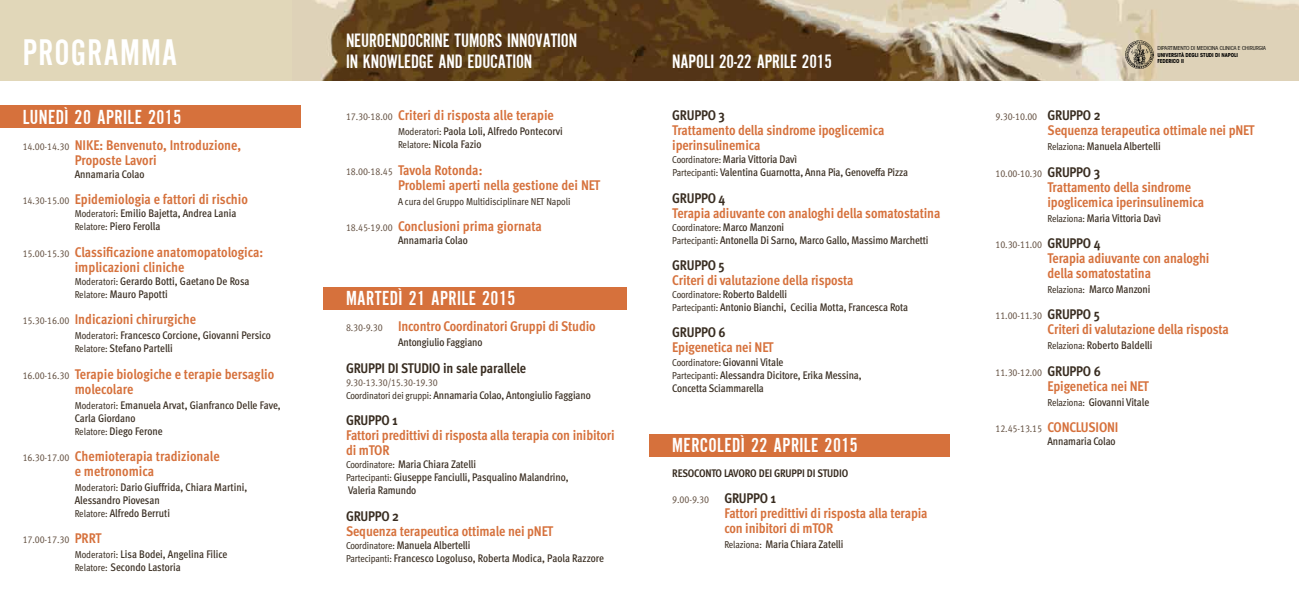
<style>
.page{position:relative;width:1299px;height:596px;background:#fff}
.page>*{position:absolute;margin:0;border:0;box-sizing:border-box;transform-origin:0 0}
.t1{font:38.2px "Alternate Gothic EF No Two";color:#fff}
.t2{font:21px "Alternate Gothic EF No Two";letter-spacing:.02em;color:#fff}
.t3{font:20px/21px "Alternate Gothic EF No Two";letter-spacing:-.005em;color:#fff}
.t4{font:700 14px/15px "Meta Cond";letter-spacing:-.01em;color:#d6713c}
.t5{font:700 14px "Meta Cond";letter-spacing:-.02em;color:#382c20}
.t6{font:500 11px/13px "Meta Cond";letter-spacing:-.01em;color:#382c20}
.t7{font:11px "Meta Cond Bold LF";letter-spacing:-.01em;color:#382c20}
.t8{font:10px "Meta Cond Book LF";letter-spacing:-.01em;color:#685547}
.t9{font:10px "Meta Cond Book LF";color:#382c20}
.t10{font:condensed 5.5px "Avant Garde";letter-spacing:-.01em;color:#000}
.t11{font:700 condensed 5.5px/6.3px "Avant Garde";letter-spacing:-.01em;color:#000}
.s1{font-family:"Meta Cond Book LF";font-weight:400;font-size:10px;color:#685547}
.s2{font-family:"Meta Cond Book LF";font-weight:400;font-size:10px}
.s3{font-family:"Meta Cond";font-weight:700;font-size:14px;color:#d6713c}
.s4{font-family:"Meta Cond";font-weight:500;font-size:11px}
.s5{font-family:"Meta Cond";font-weight:700;font-size:14px;color:#382c20}
</style>
<div class="page">
<div style="left:0;top:0;width:1298px;height:81px;background:#e1d7b9"></div>
<img style="left:315px;top:0;width:983px;height:81px">
<div style="left:323px;top:286px;width:303px;height:23px;background:#d6713c"></div>
<div style="left:649px;top:434px;width:301px;height:22px;background:#d6713c"></div>
<div style="left:0;top:105px;width:300px;height:23px;background:#d6713c"></div>
<img style="left:1125px;top:41px;width:28px;height:27px">
<h1 class="t1" style="left:23px;top:33px;width:18px">PROGRAMMA</h1>
<h2 class="t2" style="left:23px;top:106px;width:160px">LUNEDÌ 20 APRILE 2015</h2>
<p class="t4" style="left:75px;top:137px;width:168px;text-indent:-52px"><span class="s1">14.00-14.30</span> NIKE: Benvenuto, Introduzione,<br>Proposte Lavori</p>
<p class="t6" style="left:75px;top:167px;width:71px">Annamaria Colao</p>
<p class="t4" style="left:23px;top:192px;width:227px"><span class="s1">14.30-15.00</span> Epidemiologia e fattori di rischio</p>
<p class="t6" style="left:75px;top:207px;width:163px"><span class="s2">Moderatori:</span> Emilio Bajetta, Andrea Lania<br><span class="s2">Relatore:</span> Piero Ferolla</p>
<p class="t4" style="left:75px;top:244px;width:190px;text-indent:-52px"><span class="s1">15.00-15.30</span> Classificazione anatomopatologica: implicazioni cliniche</p>
<p class="t6" style="left:75px;top:274px;width:176px"><span class="s2">Moderatori:</span> Gerardo Botti, Gaetano De Rosa<br><span class="s2">Relatore:</span> Mauro Papotti</p>
<p class="t4" style="left:23px;top:311px;width:175px"><span class="s1">15.30-16.00</span> Indicazioni chirurgiche</p>
<p class="t6" style="left:75px;top:328px;width:198px"><span class="s2">Moderatori:</span> Francesco Corcione, Giovanni Persico<br><span class="s2">Relatore:</span> Stefano Partelli</p>
<p class="t4" style="left:75px;top:366px;width:201px;text-indent:-52px"><span class="s1">16.00-16.30</span> Terapie biologiche e terapie bersaglio molecolare</p>
<p class="t6" style="left:75px;top:398px;width:207px"><span class="s2">Moderatori:</span> Emanuela Arvat, Gianfranco Delle Fave,<br>Carla Giordano<br><span class="s2">Relatore:</span> Diego Ferone</p>
<p class="t4" style="left:75px;top:448px;width:146px;text-indent:-52px"><span class="s1">16.30-17.00</span> Chemioterapia tradizionale e metronomica</p>
<p class="t6" style="left:75px;top:480px;width:174px"><span class="s2">Moderatori:</span> Dario Giuffrida, Chiara Martini,<br>Alessandro Piovesan<br><span class="s2">Relatore:</span> Alfredo Berruti</p>
<p class="t8" style="left:23px;top:534px;width:80px">17.00-17.30 <span class="s3">PRRT</span></p>
<p class="t6" style="left:75px;top:547px;width:154px"><span class="s2">Moderatori:</span> Lisa Bodei, Angelina Filice<br><span class="s2">Relatore:</span> Secondo Lastoria</p>
<h3 class="t3" style="left:346px;top:31px;width:231px">NEUROENDOCRINE TUMORS INNOVATION<br>IN KNOWLEDGE AND EDUCATION</h3>
<p class="t4" style="left:346px;top:108px;width:209px"><span class="s1">17.30-18.00</span> Criteri di risposta alle terapie</p>
<p class="t6" style="left:398px;top:125px;width:166px"><span class="s2">Moderatori:</span> Paola Loli, Alfredo Pontecorvi<br><span class="s2">Relatore:</span> Nicola Fazio</p>
<p class="t4" style="left:398px;top:162px;width:204px;text-indent:-52px"><span class="s1">18.00-18.45</span> Tavola Rotonda:<br>Problemi aperti nella gestione dei NET</p>
<p class="t9" style="left:398px;top:195px;width:174px">A cura del Gruppo Multidisciplinare NET Napoli</p>
<p class="t4" style="left:346px;top:218px;width:197px"><span class="s1">18.45-19.00</span> Conclusioni prima giornata</p>
<p class="t6" style="left:398px;top:233px;width:71px">Annamaria Colao</p>
<h2 class="t2" style="left:346px;top:287px;width:171px">MARTEDÌ 21 APRILE 2015</h2>
<p class="t4" style="left:346px;top:318px;width:251px"><span class="s1">8.30-9.30</span> Incontro Coordinatori Gruppi di Studio</p>
<p class="t6" style="left:398px;top:336px;width:86px">Antongiulio Faggiano</p>
<p class="t5" style="left:346px;top:359px;width:182px">GRUPPI DI STUDIO in sale parallele</p>
<p class="t8" style="left:346px;top:376px;width:93px">9.30-13.30/15.30-19.30</p>
<p class="t6" style="left:346px;top:388px;width:246px"><span class="s2">Coordinatori dei gruppi:</span> Annamaria Colao, Antongiulio Faggiano</p>
<p class="t5" style="left:346px;top:412px;width:54px">GRUPPO 1</p>
<p class="t4" style="left:346px;top:427px;width:270px">Fattori predittivi di risposta alla terapia con inibitori di mTOR</p>
<p class="t6" style="left:346px;top:457px;width:224px"><span class="s2">Coordinatore:</span> Maria Chiara Zatelli<br><span class="s2">Partecipanti:</span> Giuseppe Fanciulli, Pasqualino Malandrino,<br>Valeria Ramundo</p>
<p class="t5" style="left:346px;top:507px;width:55px">GRUPPO 2</p>
<p class="t4" style="left:346px;top:522px;width:208px">Sequenza terapeutica ottimale nei pNET</p>
<p class="t6" style="left:346px;top:538px;width:259px"><span class="s2">Coordinatore:</span> Manuela Albertelli<br><span class="s2">Partecipanti:</span> Francesco Logoluso, Roberta Modica, Paola Razzore</p>
<h3 class="t3" style="left:672px;top:52px;width:16px">NAPOLI</h3>
<h3 class="t3" style="left:719px;top:52px;width:46px">20-22 APRILE</h3>
<h3 class="t3" style="left:801px;top:52px;width:32px">2015</h3>
<p class="t5" style="left:672px;top:107px;width:54px">GRUPPO 3</p>
<p class="t4" style="left:672px;top:123px;width:213px">Trattamento della sindrome ipoglicemica iperinsulinemica</p>
<p class="t6" style="left:672px;top:153px;width:237px"><span class="s2">Coordinatore:</span> Maria Vittoria Davì<br><span class="s2">Partecipanti:</span> Valentina Guarnotta, Anna Pia, Genoveffa Pizza</p>
<p class="t5" style="left:672px;top:189px;width:55px">GRUPPO 4</p>
<p class="t4" style="left:672px;top:205px;width:270px">Terapia adiuvante con analoghi della somatostatina</p>
<p class="t9" style="left:672px;top:221px;width:113px">Coordinatore: <span class="s4">Marco Manzoni</span></p>
<p class="t6" style="left:672px;top:233px;width:258px"><span class="s2">Partecipanti:</span> Antonella Di Sarno, Marco Gallo, Massimo Marchetti</p>
<p class="t5" style="left:672px;top:257px;width:54px">GRUPPO 5</p>
<p class="t4" style="left:672px;top:272px;width:183px">Criteri di valutazione della risposta</p>
<p class="t6" style="left:672px;top:287px;width:237px"><span class="s2">Coordinatore:</span> Roberto Baldelli<br><span class="s2">Partecipanti:</span> Antonio Bianchi, Cecilia Motta, Francesca Rota</p>
<p class="t5" style="left:672px;top:324px;width:55px">GRUPPO 6</p>
<p class="t4" style="left:672px;top:340px;width:103px">Epigenetica nei NET</p>
<p class="t6" style="left:672px;top:355px;width:191px"><span class="s2">Coordinatore:</span> Giovanni Vitale<br><span class="s2">Partecipanti:</span> Alessandra Dicitore, Erika Messina,<br>Concetta Sciammarella</p>
<h2 class="t2" style="left:672px;top:434px;width:187px">MERCOLEDÌ 22 APRILE 2015</h2>
<p class="t7" style="left:672px;top:466px;width:178px">RESOCONTO LAVORO DEI GRUPPI DI STUDIO</p>
<p class="t8" style="left:672px;top:493px;width:106px">9.00-9.30 <span class="s5">GRUPPO 1</span></p>
<p class="t4" style="left:724px;top:505px;width:205px">Fattori predittivi di risposta alla terapia con inibitori di mTOR</p>
<p class="t6" style="left:724px;top:537px;width:121px"><span class="s2">Relaziona:</span> Maria Chiara Zatelli</p>
<p class="t10" style="left:1157px;top:45px;width:110px">DIPARTIMENTO DI MEDICINA CLINICA E CHIRURGIA</p>
<p class="t11" style="left:1157px;top:51px;width:82px">UNIVERSITÀ DEGLI STUDI DI NAPOLI<br>FEDERICO II</p>
<p class="t8" style="left:995px;top:111px;width:107px">9.30-10.00 <span class="s5">GRUPPO 2</span></p>
<p class="t4" style="left:1047px;top:123px;width:208px">Sequenza terapeutica ottimale nei pNET</p>
<p class="t6" style="left:1047px;top:140px;width:115px"><span class="s2">Relaziona:</span> Manuela Albertelli</p>
<p class="t8" style="left:995px;top:167px;width:106px">10.00-10.30 <span class="s5">GRUPPO 3</span></p>
<p class="t4" style="left:1047px;top:179px;width:158px">Trattamento della sindrome ipoglicemica iperinsulinemica</p>
<p class="t6" style="left:1047px;top:211px;width:115px"><span class="s2">Relaziona:</span> Maria Vittoria Davì</p>
<p class="t8" style="left:995px;top:239px;width:107px">10.30-11.00 <span class="s5">GRUPPO 4</span></p>
<p class="t4" style="left:1047px;top:250px;width:163px">Terapia adiuvante con analoghi della somatostatina</p>
<p class="t6" style="left:1047px;top:282px;width:104px"><span class="s2">Relaziona:</span> Marco Manzoni</p>
<p class="t8" style="left:995px;top:310px;width:106px">11.00-11.30 <span class="s5">GRUPPO 5</span></p>
<p class="t4" style="left:1047px;top:322px;width:183px">Criteri di valutazione della risposta</p>
<p class="t6" style="left:1047px;top:339px;width:107px"><span class="s2">Relaziona:</span> Roberto Baldelli</p>
<p class="t8" style="left:995px;top:366px;width:107px">11.30-12.00 <span class="s5">GRUPPO 6</span></p>
<p class="t4" style="left:1047px;top:378px;width:103px">Epigenetica nei NET</p>
<p class="t6" style="left:1047px;top:395px;width:103px"><span class="s2">Relaziona:</span> Giovanni Vitale</p>
<p class="t8" style="left:995px;top:423px;width:124px">12.45-13.15 <span class="s3">CONCLUSIONI</span></p>
<p class="t6" style="left:1047px;top:434px;width:70px">Annamaria Colao</p>
</div>
